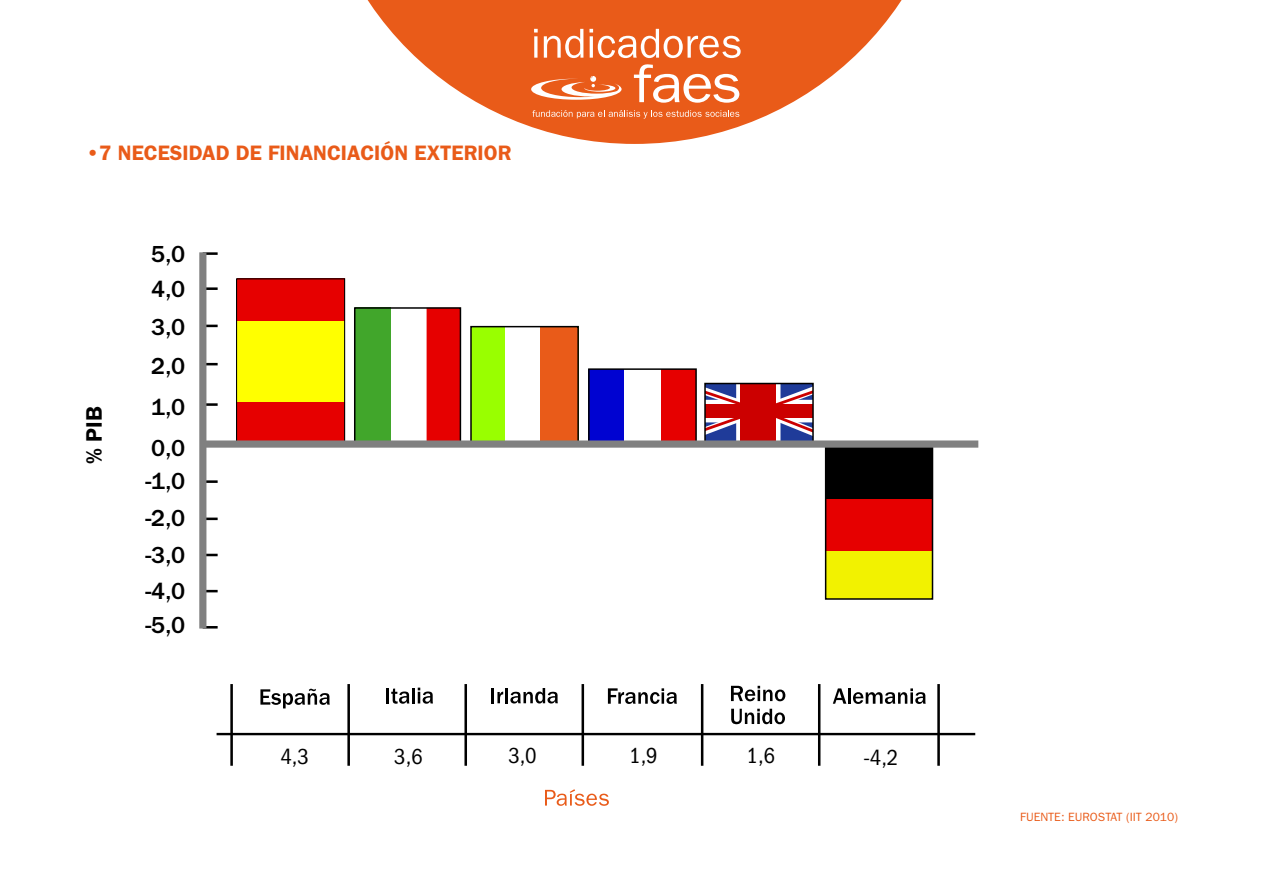
<style>
.page{position:relative;width:1263px;height:893px;background:#fff}
.page>*{position:absolute;margin:0;border:0;box-sizing:border-box;transform-origin:0 0}
.t1{font:500 24px/36.2px "Franklin Gothic";color:#000}
.t2{font:condensed 22.5px "Franklin Gothic";color:#000}
.t3{font:600 22.5px "Franklin Gothic";color:#000}
.t4{font:600 21px "Franklin Gothic";color:#e95b19}
.t5{font:12px "Franklin Gothic";color:#e95b19}
</style>
<div class="page">
<svg style="left:367px;top:0;width:535px;height:144px;fill:#e95b19"></svg>
<hr style="left:534px;top:36px;width:3px;height:22px;background:#fff">
<svg style="left:534px;top:29px;width:4px;height:4px"></svg>
<svg style="left:544px;top:29px;width:39px;height:29px"></svg>
<svg style="left:589px;top:29px;width:152px;height:29px"></svg>
<svg style="left:634px;top:64px;width:105px;height:39px"></svg>
<svg style="left:531px;top:76px;width:90px;height:24px"></svg>
<svg style="left:532px;top:110px;width:207px;height:9px;background:#ed7a45"></svg>
<div style="left:826px;top:447px;width:106px;height:52px;background:#000"></div>
<div style="left:826px;top:499px;width:106px;height:53px;background:#e60000"></div>
<div style="left:826px;top:552px;width:106px;height:47px;background:#f2f200"></div>
<div style="left:825px;top:445px;width:108px;height:155px;border:2px solid #000"></div>
<hr style="left:203px;top:480px;width:15px;height:3px;background:#000">
<hr style="left:203px;top:403px;width:15px;height:3px;background:#000">
<svg style="left:545px;top:789px;width:64px;height:17px"></svg>
<hr style="left:230px;top:684px;width:3px;height:82px;background:#000">
<hr style="left:347px;top:684px;width:3px;height:82px;background:#000">
<hr style="left:464px;top:684px;width:3px;height:82px;background:#000">
<hr style="left:581px;top:684px;width:3px;height:82px;background:#000">
<hr style="left:701px;top:684px;width:2px;height:82px;background:#000">
<hr style="left:818px;top:684px;width:2px;height:82px;background:#000">
<hr style="left:937px;top:684px;width:3px;height:82px;background:#000">
<svg style="left:833px;top:688px;width:13px;height:16px"></svg>
<hr style="left:848px;top:688px;width:3px;height:16px;background:#000">
<svg style="left:853px;top:688px;width:73px;height:16px"></svg>
<hr style="left:217px;top:733px;width:758px;height:2px;background:#000">
<div style="left:237px;top:279px;width:107px;height:165px;background:#e60000"></div>
<div style="left:237px;top:321px;width:107px;height:80px;background:#ff0"></div>
<div style="left:236px;top:278px;width:109px;height:166px;border:1px solid #000"></div>
<svg style="left:260px;top:689px;width:70px;height:19px"></svg>
<div style="left:427px;top:308px;width:33px;height:134px;background:#e60000"></div>
<div style="left:355px;top:308px;width:35px;height:134px;background:#41a62b"></div>
<div style="left:354px;top:307px;width:107px;height:140px;border:2px solid #000"></div>
<hr style="left:386px;top:688px;width:3px;height:15px;background:#000">
<svg style="left:391px;top:688px;width:18px;height:16px"></svg>
<hr style="left:412px;top:688px;width:3px;height:15px;background:#000">
<svg style="left:418px;top:688px;width:15px;height:16px"></svg>
<div style="left:471px;top:327px;width:107px;height:117px;background:#9f0"></div>
<div style="left:505px;top:327px;width:36px;height:117px;background:#fff"></div>
<div style="left:541px;top:327px;width:37px;height:117px;background:#e95b19"></div>
<div style="left:470px;top:326px;width:109px;height:119px;border:2px solid #000"></div>
<hr style="left:491px;top:688px;width:3px;height:15px;background:#000">
<svg style="left:497px;top:691px;width:6px;height:12px"></svg>
<hr style="left:505px;top:688px;width:3px;height:15px;background:#000">
<svg style="left:510px;top:688px;width:48px;height:15px"></svg>
<svg style="left:731px;top:709px;width:54px;height:15px"></svg>
<svg style="left:731px;top:686px;width:54px;height:15px"></svg>
<div style="left:589px;top:369px;width:35px;height:73px;background:#0003d1"></div>
<div style="left:661px;top:369px;width:35px;height:73px;background:#e60000"></div>
<div style="left:588px;top:368px;width:109px;height:75px;border:2px solid #000"></div>
<svg style="left:608px;top:688px;width:69px;height:16px"></svg>
<svg style="left:206px;top:363px;width:12px;height:2px"></svg>
<svg style="left:206px;top:325px;width:12px;height:2px"></svg>
<hr style="left:203px;top:287px;width:15px;height:3px;background:#000">
<hr style="left:203px;top:252px;width:15px;height:3px;background:#000">
<svg style="left:206px;top:518px;width:12px;height:2px"></svg>
<svg style="left:206px;top:554px;width:12px;height:2px"></svg>
<svg style="left:206px;top:590px;width:12px;height:2px"></svg>
<svg style="left:206px;top:626px;width:12px;height:2px"></svg>
<div style="left:199px;top:252px;width:7px;height:376px;background:#808080"></div>
<svg style="left:707px;top:386px;width:104px;height:54px"></svg>
<div style="left:741px;top:383px;width:35px;height:59px;background:#c00"></div>
<div style="left:705px;top:405px;width:108px;height:13px;background:#c00"></div>
<div style="left:704px;top:383px;width:110px;height:61px;border:2px solid #000"></div>
<div style="left:203px;top:440px;width:775px;height:8px;background:#808080"></div>
<p class="t4" style="left:86px;top:140px;width:427px">•7 NECESIDAD DE FINANCIACIÓN EXTERIOR</p>
<p class="t1" style="left:151px;top:236px;width:36px">5,0</p>
<p class="t1" style="left:151px;top:270px;width:36px;line-height:38.2px">4,0<br>3,0</p>
<p class="t3" style="left:81px;top:464px;width:60px;rotate:-90deg">% PIB</p>
<p class="t1" style="left:151px;top:349px;width:36px">2,0</p>
<p class="t1" style="left:151px;top:387px;width:36px;line-height:40.8px">1,0<br>0,0</p>
<p class="t1" style="left:145px;top:463px;width:41px">-1,0</p>
<p class="t1" style="left:145px;top:501px;width:41px;text-align:justify">-2,0 -3,0 -4,0</p>
<p class="t1" style="left:145px;top:607px;width:41px">-5,0</p>
<p class="t2" style="left:280px;top:744px;width:30px">4,3</p>
<p class="t2" style="left:394px;top:744px;width:30px">3,6</p>
<p class="t2" style="left:508px;top:742px;width:30px">3,0</p>
<p class="t2" style="left:747px;top:743px;width:30px">1,6</p>
<p class="t2" style="left:863px;top:744px;width:36px">-4,2</p>
<p class="t2" style="left:629px;top:743px;width:30px">1,9</p>
<p class="t5" style="left:1020px;top:810px;width:159px">FUENTE: EUROSTAT (IIT 2010)</p>
</div>
